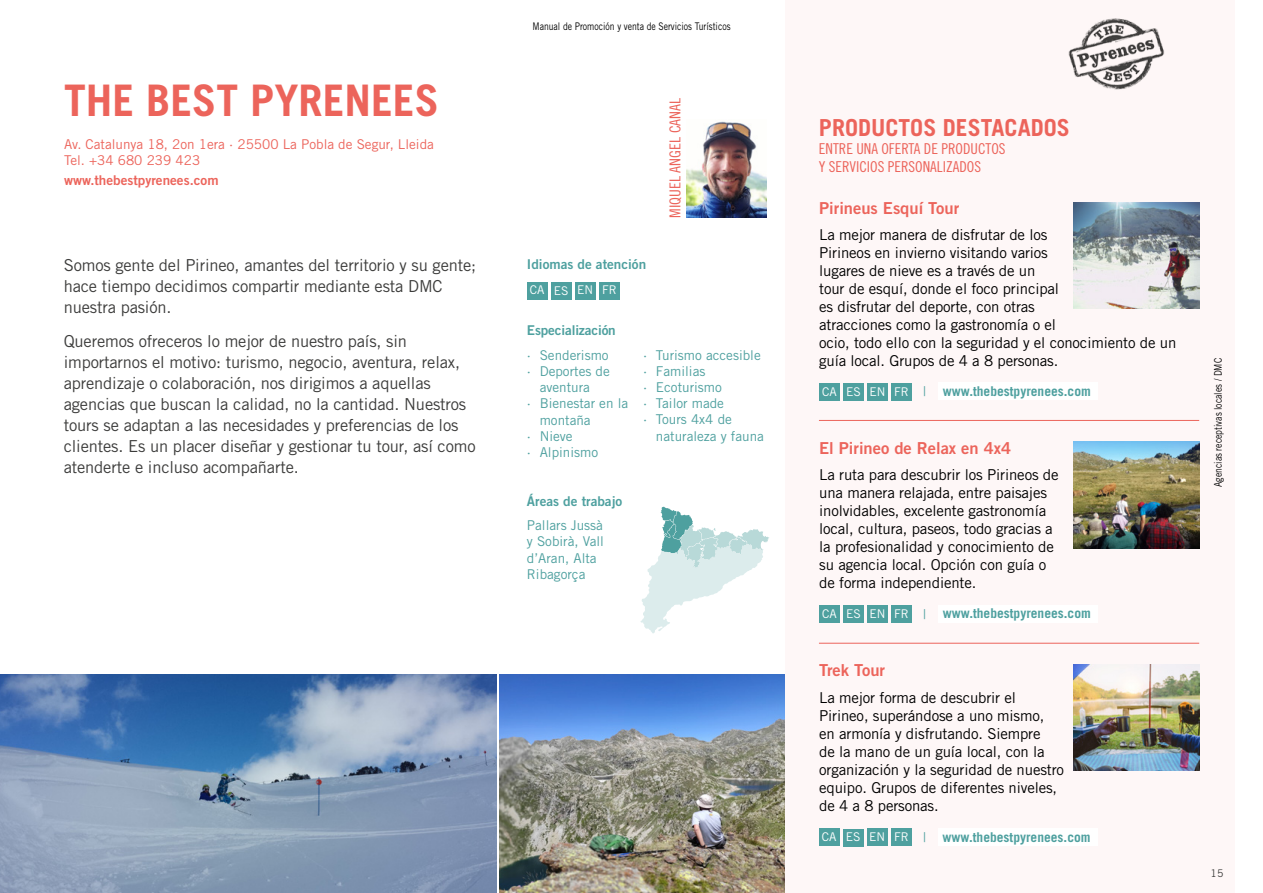
<style>
.page{position:relative;width:1263px;height:893px;background:#fff}
.page>*{position:absolute;margin:0;border:0;box-sizing:border-box;transform-origin:0 0}
.t1{font:700 43.5px "Trade Gothic LT Std";color:#ec645b}
.t2{font:700 23.4px "Trade Gothic LT Std";color:#ec645b}
.t3{font:16.5px/21px "Trade Gothic LT Std";letter-spacing:-.01em;color:#3c3c3b}
.t4{font:16.5px "Trade Gothic LT Std Bd 2";color:#ec645b}
.t5{font:15px/18px "Trade Gothic LT Std";letter-spacing:-.01em;color:#000}
.t6{font:15px/18px "Trade Gothic LT Std Cn 18";color:#ec645b}
.t7{font:15px "Trade Gothic LT Std Cn 18";color:#ec645b;scale:1.04 1}
.t8{font:13.5px/16.2px "Trade Gothic LT Std";color:#4ea09f}
.t9{font:700 13.5px "Trade Gothic LT Std";color:#4ea09f}
.t10{font:13.5px/16.2px "Trade Gothic LT Std";color:#ec645b}
.t11{font:13.5px "Trade Gothic LT Std Bd 2";color:#4ea09f}
.t12{font:13.5px "Trade Gothic LT Std Bd 2";color:#ec645b}
.t13{font:12px "Trade Gothic LT Std";color:#fff}
.t14{font:10.5px "Trade Gothic LT Std";color:#000;scale:.82 1}
.t15{font:10.5px "Trade Gothic LT Std";color:#3c3c3b}
.s1{font-weight:400;font-size:12px;color:#fff}
.s2{font-weight:400}
</style>
<div class="page">
<div style="left:785px;top:0;width:449px;height:893px;background:#fef7f7"></div>
<div style="left:527px;top:282px;width:20px;height:18px;background:#4ea09f"></div>
<div style="left:551px;top:282px;width:20px;height:18px;background:#4ea09f"></div>
<div style="left:575px;top:282px;width:20px;height:18px;background:#4ea09f"></div>
<div style="left:599px;top:282px;width:20px;height:18px;background:#4ea09f"></div>
<img style="left:1068px;top:18px;width:97px;height:72px">
<div style="left:819px;top:383px;width:21px;height:18px;background:#4ea09f"></div>
<div style="left:843px;top:383px;width:21px;height:18px;background:#4ea09f"></div>
<div style="left:867px;top:383px;width:21px;height:18px;background:#4ea09f"></div>
<div style="left:891px;top:383px;width:21px;height:18px;background:#4ea09f"></div>
<div style="left:939px;top:382px;width:159px;height:18px;background:#fff"></div>
<div style="left:819px;top:605px;width:21px;height:18px;background:#4ea09f"></div>
<div style="left:843px;top:605px;width:21px;height:18px;background:#4ea09f"></div>
<div style="left:867px;top:605px;width:21px;height:18px;background:#4ea09f"></div>
<div style="left:891px;top:605px;width:21px;height:18px;background:#4ea09f"></div>
<div style="left:939px;top:605px;width:159px;height:17px;background:#fff"></div>
<svg style="left:640px;top:507px;width:129px;height:127px"></svg>
<img style="left:687px;top:121px;width:80px;height:97px">
<img style="left:500px;top:674px;width:285px;height:219px">
<img style="left:0;top:674px;width:496px;height:219px">
<hr style="left:819px;top:420px;width:380px;height:1px;background:#ec645b">
<hr style="left:819px;top:643px;width:380px;height:1px;background:#ec645b">
<img style="left:1073px;top:202px;width:126px;height:107px">
<img style="left:1073px;top:442px;width:126px;height:106px">
<img style="left:1073px;top:664px;width:126px;height:107px">
<div style="left:819px;top:828px;width:20px;height:18px;background:#4ea09f"></div>
<div style="left:843px;top:828px;width:20px;height:18px;background:#4ea09f"></div>
<div style="left:867px;top:828px;width:20px;height:18px;background:#4ea09f"></div>
<div style="left:891px;top:828px;width:20px;height:18px;background:#4ea09f"></div>
<div style="left:938px;top:828px;width:159px;height:18px;background:#fff"></div>
<h1 class="t1" style="left:64px;top:74px;width:376px">THE BEST PYRENEES</h1>
<p class="t10" style="left:64px;top:136px;width:371px">Av. Catalunya 18, 2on 1era · 25500 La Pobla de Segur, Lleida<br>Tel. +34 680 239 423</p>
<p class="t12" style="left:64px;top:172px;width:156px">www.thebestpyrenees.com</p>
<p class="t3" style="left:64px;top:255px;width:414px">Somos gente del Pirineo, amantes del territorio y su gente; hace tiempo decidimos compartir mediante esta DMC nuestra pasión.</p>
<p class="t3" style="left:64px;top:331px;width:413px">Queremos ofreceros lo mejor de nuestro país, sin importarnos el motivo: turismo, negocio, aventura, relax, aprendizaje o colaboración, nos dirigimos a aquellas agencias que buscan la calidad, no la cantidad. Nuestros tours se adaptan a las necesidades y preferencias de los clientes. Es un placer diseñar y gestionar tu tour, así como atenderte e incluso acompañarte.</p>
<p class="t14" style="left:532px;top:20px;width:243px">Manual de Promoción y venta de Servicios Turísticos</p>
<p class="t11" style="left:527px;top:256px;width:121px">Idiomas de atención</p>
<p class="t13" style="left:530px;top:283px;width:88px">CA ES EN FR</p>
<p class="t7" style="left:666px;top:218px;width:117px;rotate:-90deg">MIQUEL ANGEL CANAL</p>
<p class="t11" style="left:527px;top:322px;width:90px">Especialización</p>
<p class="t8" style="left:527px;top:347px;width:83px">· Senderismo</p>
<p class="t8" style="left:527px;top:363px;width:84px">· Deportes de</p>
<p class="t8" style="left:540px;top:379px;width:52px">aventura</p>
<p class="t8" style="left:527px;top:395px;width:103px">· Bienestar en la</p>
<p class="t8" style="left:540px;top:412px;width:53px">montaña</p>
<p class="t8" style="left:527px;top:428px;width:47px">· Nieve</p>
<p class="t8" style="left:527px;top:444px;width:73px">· Alpinismo</p>
<p class="t11" style="left:527px;top:492px;width:97px">Áreas de trabajo</p>
<p class="t8" style="left:527px;top:517px;width:79px">Pallars Jussà y Sobirà, Vall d’Aran, Alta<br>Ribagorça</p>
<p class="t8" style="left:643px;top:347px;width:119px">· Turismo accesible · Familias<br>· Ecoturismo<br>· Tailor made<br>· Tours 4x4 de</p>
<p class="t8" style="left:656px;top:428px;width:109px">naturaleza y fauna</p>
<h2 class="t2" style="left:819px;top:113px;width:252px">PRODUCTOS DESTACADOS</h2>
<p class="t6" style="left:819px;top:140px;width:188px">ENTRE UNA OFERTA DE PRODUCTOS<br>Y SERVICIOS PERSONALIZADOS</p>
<p class="t4" style="left:819px;top:198px;width:141px">Pirineus Esquí Tour</p>
<p class="t5" style="left:819px;top:226px;width:359px">La mejor manera de disfrutar de los<br>Pirineos en invierno visitando varios<br>lugares de nieve es a través de un<br>tour de esquí, donde el foco principal<br>es disfrutar del deporte, con otras<br>atracciones como la gastronomía o el<br>ocio, todo ello con la seguridad y el conocimiento de un guía local. Grupos de 4 a 8 personas.</p>
<p class="t9" style="left:822px;top:383px;width:270px"><span class="s1">CA ES EN FR</span> <span class="s2">|</span> www.thebestpyrenees.com</p>
<p class="t4" style="left:819px;top:438px;width:194px">El Pirineo de Relax en 4x4</p>
<p class="t5" style="left:819px;top:466px;width:241px">La ruta para descubrir los Pirineos de una manera relajada, entre paisajes inolvidables, excelente gastronomía local, cultura, paseos, todo gracias a la profesionalidad y conocimiento de su agencia local. Opción con guía o de forma independiente.</p>
<p class="t9" style="left:822px;top:605px;width:270px"><span class="s1">CA ES EN FR</span> <span class="s2">|</span> www.thebestpyrenees.com</p>
<p class="t4" style="left:819px;top:660px;width:67px">Trek Tour</p>
<p class="t5" style="left:819px;top:688px;width:246px">La mejor forma de descubrir el<br>Pirineo, superándose a uno mismo,<br>en armonía y disfrutando. Siempre<br>de la mano de un guía local, con la organización y la seguridad de nuestro equipo. Grupos de diferentes niveles, de 4 a 8 personas.</p>
<p class="t9" style="left:822px;top:829px;width:270px"><span class="s1">CA ES EN FR</span> <span class="s2">|</span> www.thebestpyrenees.com</p>
<p class="t14" style="left:1211px;top:487px;width:159px;rotate:-90deg">Agencias receptivas locales / DMC</p>
<p class="t15" style="left:1210px;top:867px;width:14px">15</p>
</div>
